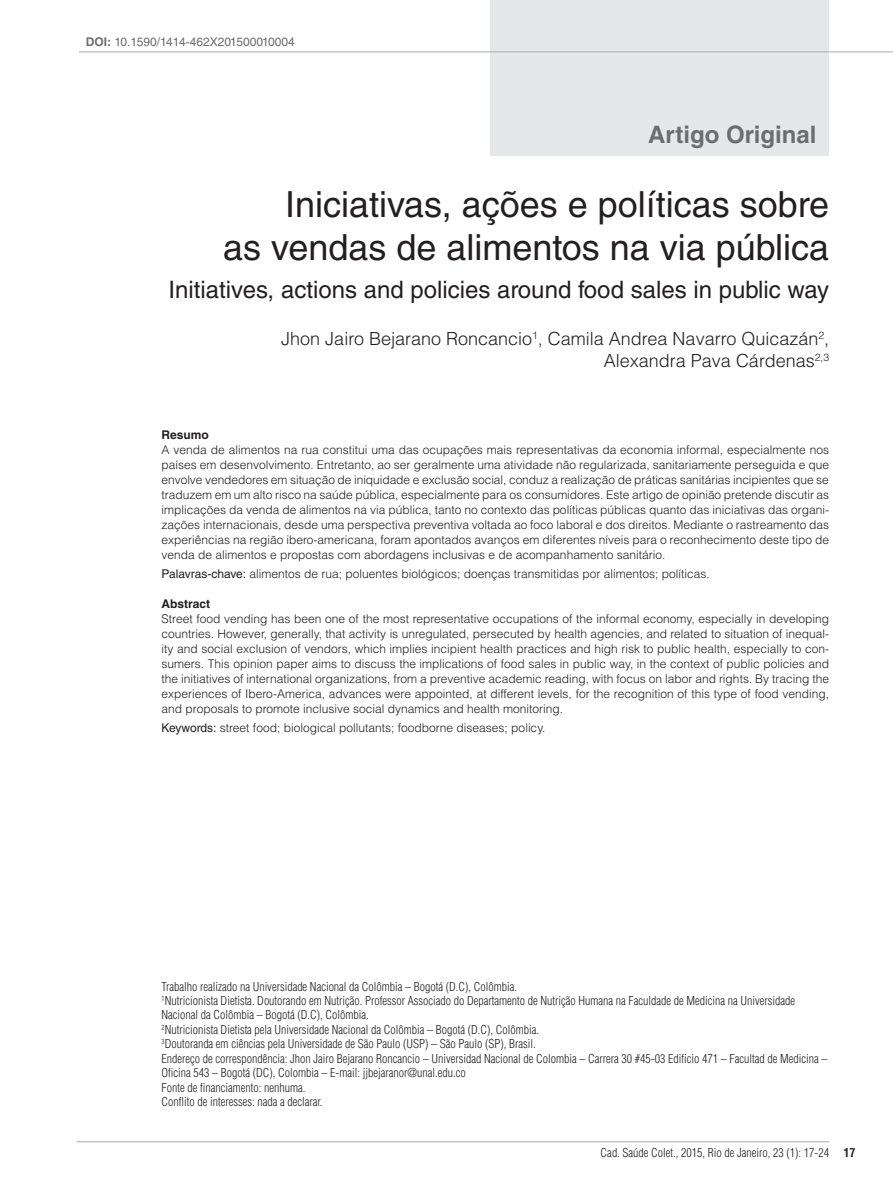
<style>
.page{position:relative;width:893px;height:1191px;background:#fff}
.page>*{position:absolute;margin:0;border:0;box-sizing:border-box;transform-origin:0 0}
.t1{font:36px/43.2px "Helvetica LT Std";color:#231f20;text-align:right}
.t2{font:24px "Helvetica LT Std";color:#231f20}
.t3{font:700 24px "Helvetica LT Std";color:#6c6d70}
.t4{font:300 18px/21.6px "Helvetica LT Std";color:#231f20;text-align:right}
.t5{font:300 12px/15px "Helvetica LT Std";color:#231f20;text-align:justify}
.t6{font:300 condensed 12px/14.4px "Helvetica LT Std";color:#231f20}
.t7{font:12px "Helvetica LT Std";color:#6c6d70}
.t8{font:700 12px "Helvetica LT Std";color:#231f20}
.t9{font:700 condensed 12px "Helvetica LT Std";color:#231f20}
.s1{font-weight:700}
.s2{font-weight:400}
</style>
<div class="page">
<div style="left:491px;top:0;width:338px;height:156px;background:#e6e7e9"></div>
<hr style="left:79px;top:51px;width:814px;height:1px;background:#a8a9ad">
<hr style="left:77px;top:1141px;width:752px;height:1px;background:#a8a9ad">
<p class="t7" style="left:86px;top:35px;width:211px"><span class="s1">DOI:</span> 10.1590/1414-462X201500010004</p>
<h2 class="t3" style="left:648px;top:120px;width:170px">Artigo Original</h2>
<h1 class="t1" style="left:223px;top:183px;width:607px">Iniciativas, ações e políticas sobre<br>as vendas de alimentos na via pública</h1>
<h2 class="t2" style="left:169px;top:275px;width:662px">Initiatives, actions and policies around food sales in public way</h2>
<h3 class="t4" style="left:281px;top:327px;width:549px">Jhon Jairo Bejarano Roncancio<sup>1</sup>, Camila Andrea Navarro Quicazán<sup>2</sup>,<br>Alexandra Pava Cárdenas<sup>2,3</sup></h3>
<p class="t8" style="left:162px;top:427px;width:49px">Resumo</p>
<p class="t5" style="left:162px;top:442px;width:669px">A venda de alimentos na rua constitui uma das ocupações mais representativas da economia informal, especialmente nos países em desenvolvimento. Entretanto, ao ser geralmente uma atividade não regularizada, sanitariamente perseguida e que envolve vendedores em situação de iniquidade e exclusão social, conduz a realização de práticas sanitárias incipientes que se traduzem em um alto risco na saúde pública, especialmente para os consumidores. Este artigo de opinião pretende discutir as implicações da venda de alimentos na via pública, tanto no contexto das políticas públicas quanto das iniciativas das organi&shy;zações internacionais, desde uma perspectiva preventiva voltada ao foco laboral e dos direitos. Mediante o rastreamento das experiências na região ibero-americana, foram apontados avanços em diferentes níveis para o reconhecimento deste tipo de venda de alimentos e propostas com abordagens inclusivas e de acompanhamento sanitário.</p>
<p class="t5" style="left:162px;top:566px;width:550px"><span class="s2">Palavras-chave:</span> alimentos de rua; poluentes biológicos; doenças transmitidas por alimentos; políticas.</p>
<p class="t8" style="left:162px;top:596px;width:50px">Abstract</p>
<p class="t5" style="left:162px;top:610px;width:669px">Street food vending has been one of the most representative occupations of the informal economy, especially in developing countries. However, generally, that activity is unregulated, persecuted by health agencies, and related to situation of inequal&shy;ity and social exclusion of vendors, which implies incipient health practices and high risk to public health, especially to con&shy;sumers. This opinion paper aims to discuss the implications of food sales in public way, in the context of public policies and the initiatives of international organizations, from a preventive academic reading, with focus on labor and rights. By tracing the experiences of Ibero-America, advances were appointed, at different levels, for the recognition of this type of food vending, and proposals to promote inclusive social dynamics and health monitoring.</p>
<p class="t5" style="left:162px;top:720px;width:385px"><span class="s2">Keywords:</span> street food; biological pollutants; foodborne diseases; policy.</p>
<p class="t6" style="left:162px;top:979px;width:667px">Trabalho realizado na Universidade Nacional da Colômbia – Bogotá (D.C), Colômbia.<br><sup>1</sup>Nutricionista Dietista. Doutorando em Nutrição. Professor Associado do Departamento de Nutrição Humana na Faculdade de Medicina na Universidade Nacional da Colômbia – Bogotá (D.C), Colômbia.<br><sup>2</sup>Nutricionista Dietista pela Universidade Nacional da Colômbia – Bogotá (D.C), Colômbia.<br><sup>3</sup>Doutoranda em ciências pela Universidade de São Paulo (USP) – São Paulo (SP), Brasil.<br>Endereço de correspondência: Jhon Jairo Bejarano Roncancio – Universidad Nacional de Colombia – Carrera 30 #45-03 Edificio 471 – Facultad de Medicina – Oficina 543 – Bogotá (DC), Colombia – E-mail: jjbejaranor@unal.edu.co<br>Fonte de financiamento: nenhuma.<br>Conflito de interesses: nada a declarar.</p>
<p class="t6" style="left:601px;top:1145px;width:230px">Cad. Saúde Colet., 2015, Rio de Janeiro, 23 (1): 17-24</p>
<p class="t9" style="left:843px;top:1145px;width:13px">17</p>
</div>
